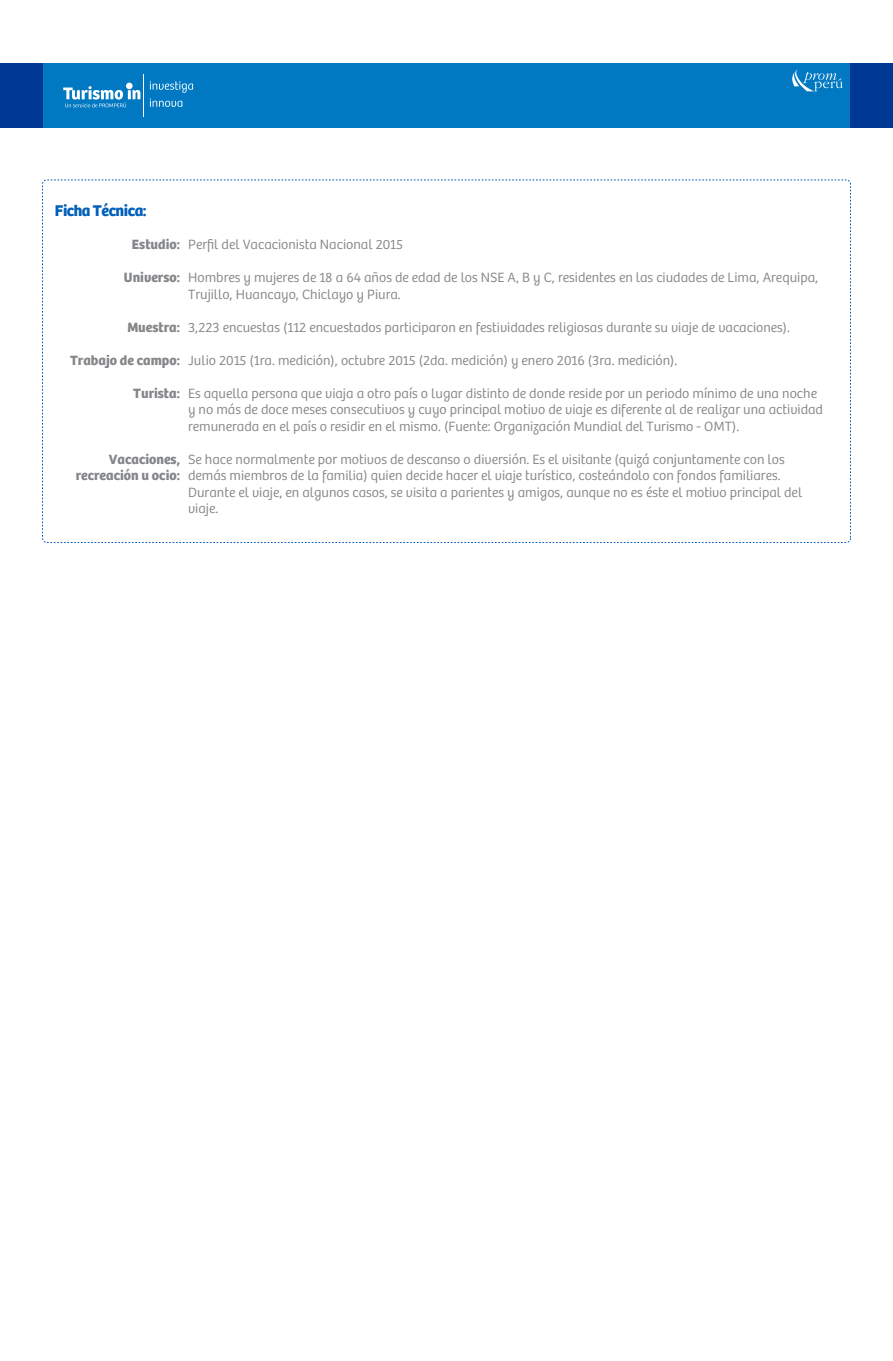
<style>
.page{position:relative;width:893px;height:1361px;background:#fff}
.page>*{position:absolute;margin:0;border:0;box-sizing:border-box;transform-origin:0 0}
.t1{font:700 16.05px "Bree";letter-spacing:-.03em;color:#005fb9}
.t2{font:300 13.95px/16.5px "Bree";color:#848689}
.t3{font:700 13.95px/16.5px "Bree";color:#848689;text-align:right}
</style>
<div class="page">
<div style="left:0;top:63px;width:893px;height:65px;background:#0079c2"></div>
<svg style="left:792px;top:70px;width:51px;height:21px"></svg>
<div style="left:0;top:63px;width:43px;height:65px;background:#003993"></div>
<div style="left:850px;top:63px;width:43px;height:65px;background:#003993"></div>
<svg style="left:150px;top:81px;width:43px;height:12px"></svg>
<svg style="left:150px;top:99px;width:32px;height:8px"></svg>
<hr style="left:144px;top:74px;width:1px;height:43px;background:#fff">
<div style="left:126px;top:83px;width:7px;height:6px;background:#fff;border-radius:50%"></div>
<svg style="left:63px;top:86px;width:77px;height:21px"></svg>
<p class="t1" style="left:55px;top:201px;width:93px">Ficha Técnica:</p>
<p class="t3" style="left:132px;top:236px;width:50px">Estudio:</p>
<p class="t3" style="left:124px;top:269px;width:57px">Universo:</p>
<p class="t3" style="left:127px;top:319px;width:54px">Muestra:</p>
<p class="t3" style="left:70px;top:352px;width:111px">Trabajo de campo:</p>
<p class="t3" style="left:133px;top:385px;width:48px">Turista:</p>
<p class="t3" style="left:76px;top:451px;width:106px">Vacaciones, recreación u ocio:</p>
<p class="t2" style="left:188px;top:236px;width:216px">Perfil del Vacacionista Nacional 2015</p>
<p class="t2" style="left:188px;top:269px;width:632px">Hombres y mujeres de 18 a 64 años de edad de los NSE A, B y C, residentes en las ciudades de Lima, Arequipa,<br>Trujillo, Huancayo, Chiclayo y Piura.</p>
<p class="t2" style="left:188px;top:319px;width:603px">3,223 encuestas (112 encuestados participaron en festividades religiosas durante su viaje de vacaciones).</p>
<p class="t2" style="left:188px;top:352px;width:491px">Julio 2015 (1ra. medición), octubre 2015 (2da. medición) y enero 2016 (3ra. medición).</p>
<p class="t2" style="left:188px;top:385px;width:636px">Es aquella persona que viaja a otro país o lugar distinto de donde reside por un periodo mínimo de una noche y no más de doce meses consecutivos y cuyo principal motivo de viaje es diferente al de realizar una actividad remunerada en el país o residir en el mismo. (Fuente: Organización Mundial del Turismo - OMT).</p>
<p class="t2" style="left:188px;top:451px;width:616px">Se hace normalmente por motivos de descanso o diversión. Es el visitante (quizá conjuntamente con los demás miembros de la familia) quien decide hacer el viaje turístico, costeándolo con fondos familiares.<br>Durante el viaje, en algunos casos, se visita a parientes y amigos, aunque no es éste el motivo principal del viaje.</p>
</div>
